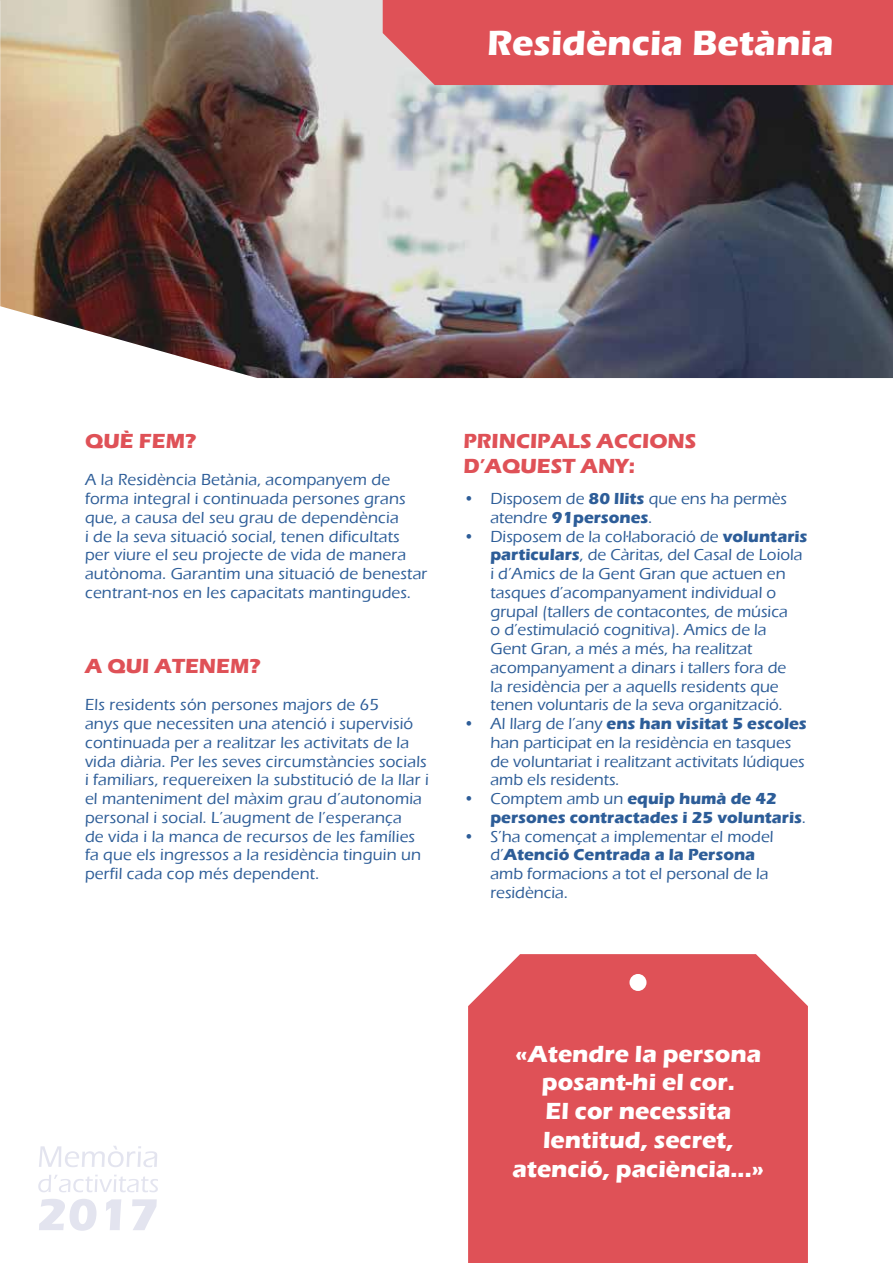
<style>
.page{position:relative;width:893px;height:1263px;background:#fff}
.page>*{position:absolute;margin:0;border:0;box-sizing:border-box;transform-origin:0 0}
.t1{font:700 36px "Eras ITC";color:#fff}
.t2{font:700 24px/28.8px "Eras ITC";color:#fff;text-align:center}
.t3{font:700 21px "Eras ITC";color:#df5157}
.t4{font:500 16.5px/18.8px "Eras ITC";letter-spacing:.01em;color:#2d5d98}
.t5{font:700 16.5px/18.8px "Eras ITC";color:#2d5d98}
.s1{font-weight:700}
.s2{font-weight:500}
</style>
<div class="page">
<img style="left:1px;top:0;width:892px;height:378px">
<div style="left:383px;top:0;width:510px;height:85px;background:#df5157"></div>
<div style="left:468px;top:954px;width:340px;height:309px;background:#df5157"></div>
<div style="left:629px;top:974px;width:17px;height:17px;background:#fff;border-radius:50%"></div>
<img style="left:0;top:0;width:1px;height:378px">
<svg style="left:39px;top:1199px;width:118px;height:32px"></svg>
<svg style="left:38px;top:1175px;width:120px;height:17px"></svg>
<svg style="left:39px;top:1146px;width:118px;height:21px"></svg>
<h1 class="t1" style="left:487px;top:22px;width:348px">Residència Betània</h1>
<p class="t3" style="left:85px;top:429px;width:112px">Què fem?</p>
<p class="t4" style="left:85px;top:471px;width:344px">A la Residència Betània, acompanyem de forma integral i continuada persones grans que, a causa del seu grau de dependència<br>i de la seva situació social, tenen dificultats per viure el seu projecte de vida de manera autònoma. Garantim una situació de benestar centrant-nos en les capacitats mantingudes.</p>
<p class="t3" style="left:85px;top:654px;width:177px">A qui atenem?</p>
<p class="t4" style="left:85px;top:696px;width:345px">Els residents són persones majors de 65<br>anys que necessiten una atenció i supervisió continuada per a realitzar les activitats de la vida diària. Per les seves circumstàncies socials i familiars, requereixen la substitució de la llar i el manteniment del màxim grau d’autonomia personal i social. L’augment de l’esperança<br>de vida i la manca de recursos de les famílies fa que els ingressos a la residència tinguin un perfil cada cop més dependent.</p>
<p class="t3" style="left:463px;top:429px;width:67px">Principa</p>
<p class="t3" style="left:568px;top:429px;width:44px">ls acci</p>
<p class="t3" style="left:649px;top:429px;width:47px">ons</p>
<p class="t3" style="left:463px;top:454px;width:173px">d’aquest any:</p>
<p class="t4" style="left:490px;top:489px;width:298px;text-indent:-27px">• Disposem de <span class="s1">80 llits</span> que ens ha permès atendre <span class="s1">91persones</span>.</p>
<p class="t4" style="left:490px;top:527px;width:319px;text-indent:-27px">• Disposem de la col·laboració de <span class="s1">voluntaris particulars</span>, de Càritas, del Casal de Loiola i d’Amics de la Gent Gran que actuen en tasques d’acompanyament individual o grupal (tallers de contacontes, de música<br>o d’estimulació cognitiva). Amics de la<br>Gent Gran, a més a més, ha realitzat acompanyament a dinars i tallers fora de<br>la residència per a aquells residents que tenen voluntaris de la seva organització.</p>
<p class="t4" style="left:490px;top:714px;width:318px;text-indent:-27px">• Al llarg de l’any <span class="s1">ens han visitat 5 escoles </span>han participat en la residència en tasques de voluntariat i realitzant activitats lúdiques amb els residents.</p>
<p class="t5" style="left:490px;top:789px;width:317px;text-indent:-27px"><span class="s2">• Comptem amb un</span> equip humà de 42 persones contractades i 25 voluntaris<span class="s2">.</span></p>
<p class="t4" style="left:490px;top:827px;width:285px;text-indent:-27px">• S’ha començat a implementar el model d’<span class="s1">Atenció Centrada a la Persona </span>amb formacions a tot el personal de la residència.</p>
<h2 class="t2" style="left:512px;top:1039px;width:254px">«Atendre la persona posant-hi el cor.<br>El cor necessita lentitud, secret, atenció, paciència...»</h2>
</div>
